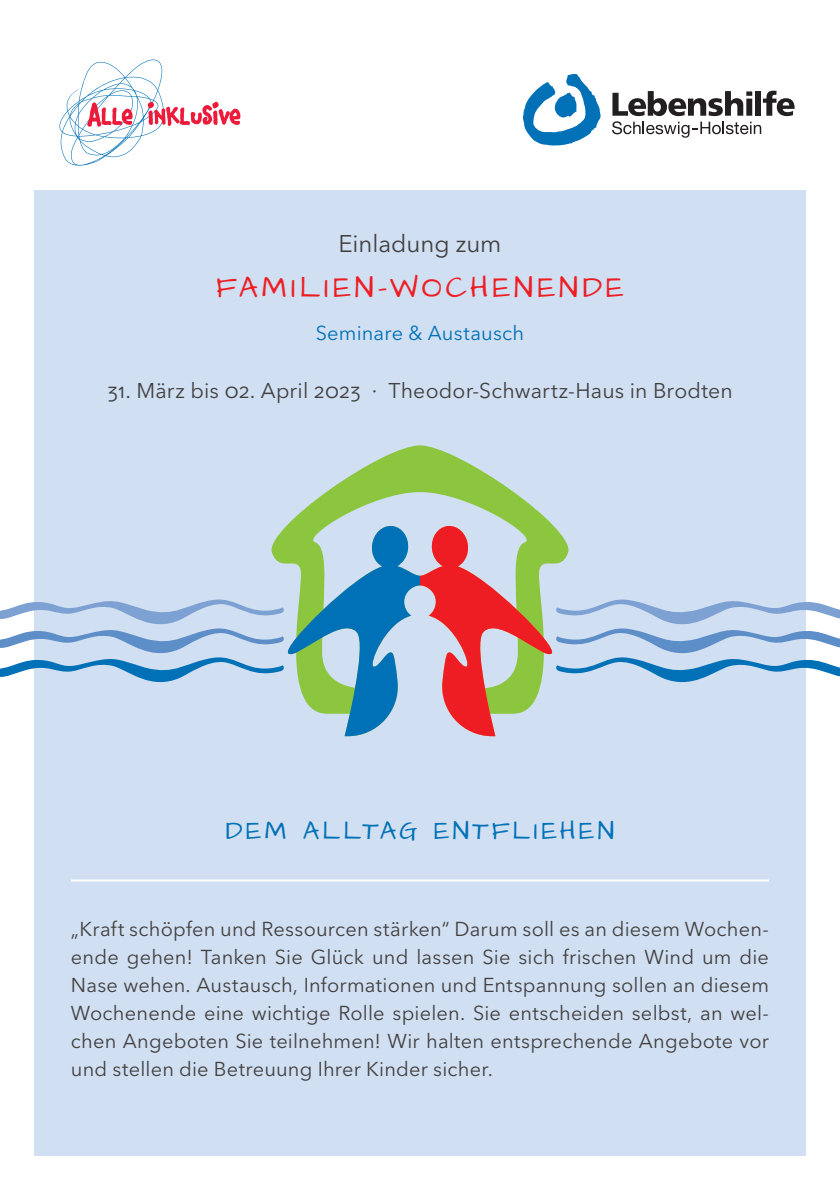
<style>
.page{position:relative;width:840px;height:1191px;background:#fff}
.page>*{position:absolute;margin:0;border:0;box-sizing:border-box;transform-origin:0 0}
.t1{font:30px "Architects Daughter";letter-spacing:.13em;color:#ee1d23}
.t2{font:26px "Architects Daughter";letter-spacing:.12em;color:#0070b7}
.t3{font:24px "Avenir Next LT Pro";color:#424041}
.t4{font:21.2px "Avenir Next LT Pro";letter-spacing:.005em;color:#424041}
.t5{font:20px/28px "Avenir Next LT Pro";letter-spacing:.01em;color:#424041;text-align:justify}
.t6{font:20px "Avenir Next LT Pro";letter-spacing:.01em;color:#0070b7}
</style>
<div class="page">
<svg style="left:522px;top:74px;width:78px;height:71px"></svg>
<svg style="left:612px;top:91px;width:182px;height:47px"></svg>
<svg style="left:59px;top:60px;width:181px;height:106px"></svg>
<div style="left:34px;top:190px;width:771px;height:965px;background:#d0dff1"></div>
<svg style="left:287px;top:445px;width:266px;height:80px"></svg>
<svg style="left:0;top:525px;width:839px;height:211px"></svg>
<hr style="left:71px;top:879px;width:697px;height:2px;background:#fff">
<p class="t3" style="left:338px;top:229px;width:164px">Einladung zum</p>
<p class="t1" style="left:216px;top:267px;width:409px">FAMILIEN-WOCHENENDE</p>
<p class="t6" style="left:315px;top:321px;width:210px">Seminare &amp; Austausch</p>
<p class="t4" style="left:107px;top:378px;width:627px">31. März bis 02. April 2023 · Theodor-Schwartz-Haus in Brodten</p>
<p class="t2" style="left:226px;top:813px;width:389px">DEM ALLTAG ENTFLIEHEN</p>
<p class="t5" style="left:71px;top:915px;width:699px">„Kraft schöpfen und Ressourcen stärken“ Darum soll es an diesem Wochen&shy;ende gehen! Tanken Sie Glück und lassen Sie sich frischen Wind um die Nase wehen. Austausch, Informationen und Entspannung sollen an diesem Wochenende eine wichtige Rolle spielen. Sie entscheiden selbst, an wel&shy;chen Angeboten Sie teilnehmen! Wir halten entsprechende Angebote vor und stellen die Betreuung Ihrer Kinder sicher.</p>
</div>
